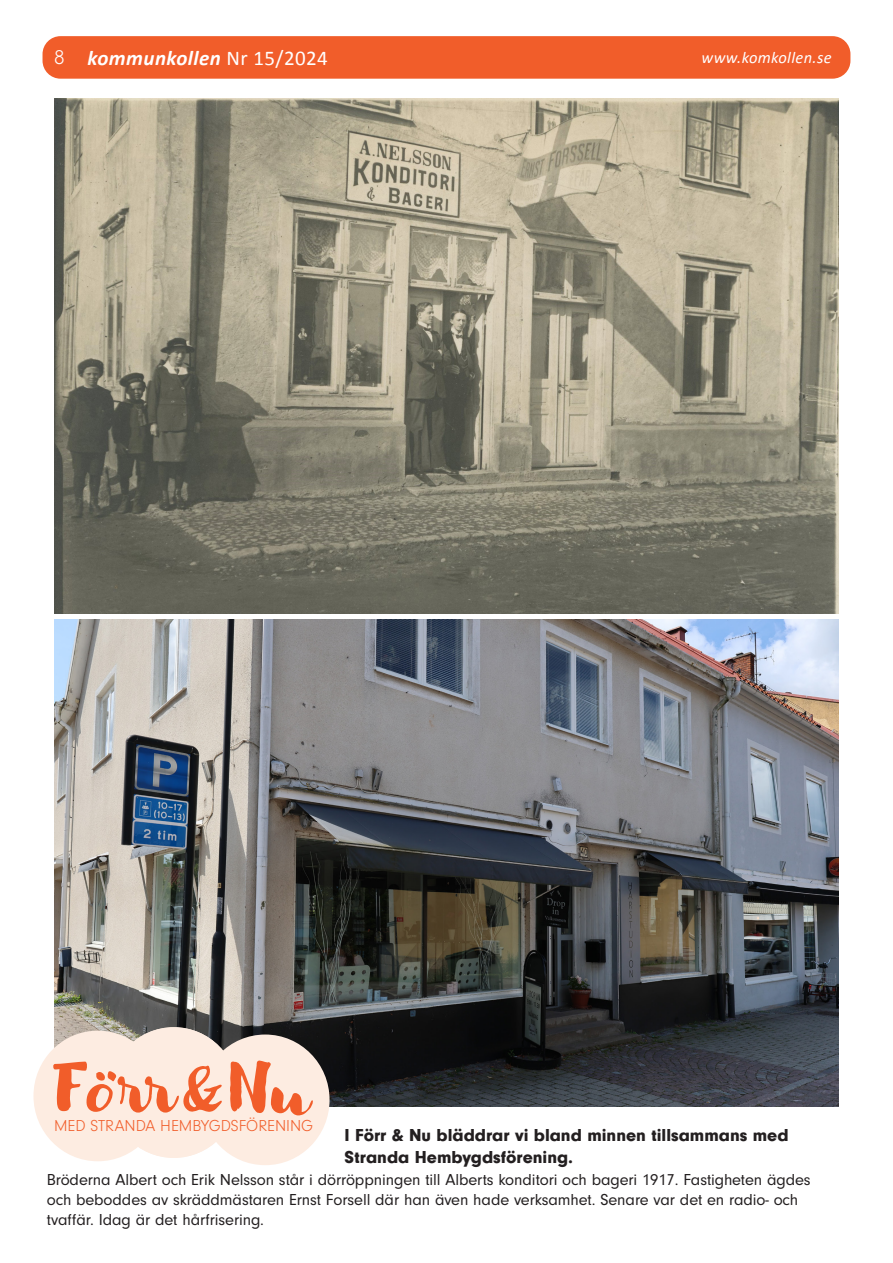
<style>
.page{position:relative;width:893px;height:1263px;background:#fff}
.page>*{position:absolute;margin:0;border:0;box-sizing:border-box;transform-origin:0 0}
.t1{font:61.5px "Modern Love";color:#f15d2a}
.t2{font:italic 700 21px "Calibri";letter-spacing:.02em;color:#fff}
.t3{font:300 21px "Neuzeit Gro";color:#fff}
.t4{font:900 18px/21.6px "Neuzeit Gro";color:#231f20}
.t5{font:16.5px/19.8px "Neuzeit Gro";letter-spacing:-.005em;color:#231f20}
.t6{font:300 16.5px "Neuzeit Gro";color:#f15d2a}
.t7{font:italic 16.5px "Calibri";letter-spacing:.02em;color:#fff}
.s1{font-weight:400;font-style:normal}
</style>
<div class="page">
<div style="left:43px;top:36px;width:807px;height:43px;background:#f15d2a;border-radius:18px"></div>
<img style="left:54px;top:619px;width:785px;height:487px">
<div style="left:33px;top:1031px;width:129px;height:130px;background:#fdece1;border-radius:50%"></div>
<div style="left:109px;top:1027px;width:129px;height:131px;background:#fdece1;border-radius:50%"></div>
<div style="left:201px;top:1034px;width:129px;height:131px;background:#fdece1;border-radius:50%"></div>
<img style="left:54px;top:99px;width:785px;height:514px">
<p class="t3" style="left:54px;top:46px;width:12px">8</p>
<p class="t2" style="left:88px;top:44px;width:242px">kommunkollen <span class="s1">Nr 15/2024</span></p>
<p class="t7" style="left:702px;top:46px;width:132px">www.komkollen.se</p>
<p class="t1" style="left:54px;top:1054px;width:257px">Fö rr &amp;Nu</p>
<p class="t6" style="left:54px;top:1117px;width:261px">MED STRANDA HEMBYGDSFÖRENING</p>
<p class="t4" style="left:345px;top:1125px;width:445px">I Förr &amp; Nu bläddrar vi bland minnen tillsammans med<br>Stranda Hembygdsförening.</p>
<p class="t5" style="left:47px;top:1170px;width:765px">Bröderna Albert och Erik Nelsson står i dörröppningen till Alberts konditori och bageri 1917. Fastigheten ägdes och beboddes av skräddmästaren Ernst Forsell där han även hade verksamhet. Senare var det en radio- och tvaffär. Idag är det hårfrisering.</p>
</div>
